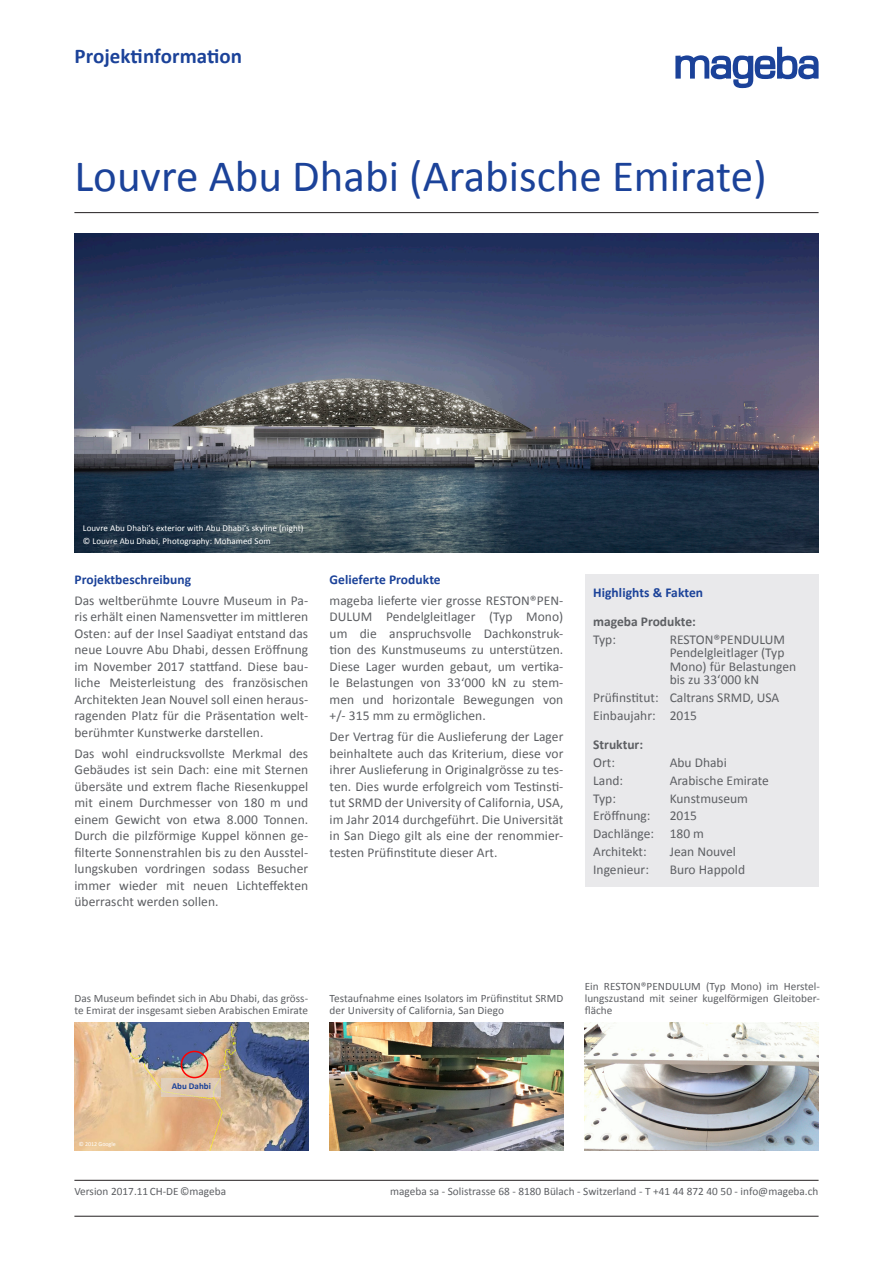
<style>
.page{position:relative;width:893px;height:1263px;background:#fff}
.page>*{position:absolute;margin:0;border:0;box-sizing:border-box;transform-origin:0 0}
.t1{font:45px "Calibri";color:#1b4299}
.t2{font:700 21px "Calibri";letter-spacing:.005em;color:#1b4299}
.Fliesstext_DE{font:13.5px/16.5px "Calibri";letter-spacing:.005em;color:#5d5f63;text-align:justify}
.Aufzählung_Highlight{font:13.5px/13.5px "Calibri";color:#5d5f63}
.Title_Inhalt{font:700 13.5px "Calibri";letter-spacing:.005em;color:#1b4299}
.Highlight-Box_Aufzäh{font:700 13.5px "Calibri";color:#5d5f63}
.Bildbeschreibung_DE{font:11.25px/12px "Calibri";letter-spacing:.005em;color:#5d5f63}
.t3{font:9px "Calibri";letter-spacing:.005em;color:#fff}
.t4{font:700 9px "Calibri";color:#1b4299}
.t5{font:6px "Calibri";color:#fff}
</style>
<div class="page">
<hr style="left:74px;top:1180px;width:745px;height:1px;background:#231f20">
<hr style="left:74px;top:212px;width:745px;height:1px;background:#231f20">
<img style="left:74px;top:1023px;width:234px;height:127px">
<img style="left:585px;top:1023px;width:234px;height:127px">
<img style="left:330px;top:1023px;width:233px;height:127px">
<img style="left:74px;top:234px;width:745px;height:319px">
<div style="left:162px;top:1078px;width:59px;height:18px;background:#dfc9b4"></div>
<div style="left:181px;top:1051px;width:27px;height:27px;border:2px solid #f00;border-radius:50%"></div>
<div style="left:585px;top:574px;width:234px;height:312px;background:#e9e9eb"></div>
<hr style="left:74px;top:1216px;width:745px;height:1px;background:#231f20">
<svg style="left:675px;top:47px;width:144px;height:41px"></svg>
<p class="t2" style="left:74px;top:41px;width:169px">Projektinformation</p>
<p class="t1" style="left:74px;top:145px;width:694px">Louvre Abu Dhabi (Arabische Emirate)</p>
<p class="t3" style="left:83px;top:522px;width:222px">Louvre Abu Dhabi’s exterior with Abu Dhabi’s skyline (night)</p>
<p class="t3" style="left:83px;top:535px;width:189px">© Louvre Abu Dhabi, Photography: Mohamed Som</p>
<p class="Title_Inhalt" style="left:74px;top:570px;width:118px">Projektbeschreibung</p>
<p class="Fliesstext_DE" style="left:74px;top:592px;width:235px">Das weltberühmte Louvre Museum in Pa&shy;ris erhält einen Namensvetter im mittleren Osten: auf der Insel Saadiyat entstand das neue Louvre Abu Dhabi, dessen Eröffnung im November 2017 stattfand. Diese bau&shy;liche Meisterleistung des französischen Architekten Jean Nouvel soll einen heraus&shy;ragenden Platz für die Präsentation welt&shy;berühmter Kunstwerke darstellen.</p>
<p class="Fliesstext_DE" style="left:74px;top:745px;width:235px">Das wohl eindrucksvollste Merkmal des Gebäudes ist sein Dach: eine mit Sternen übersäte und extrem flache Riesenkuppel mit einem Durchmesser von 180 m und einem Gewicht von etwa 8.000 Tonnen.<br>Durch die pilzförmige Kuppel können ge&shy;filterte Sonnenstrahlen bis zu den Ausstel&shy;lungskuben vordringen sodass Besucher immer wieder mit neuen Lichteffekten überrascht werden sollen.</p>
<p class="Title_Inhalt" style="left:330px;top:570px;width:113px">Gelieferte Produkte</p>
<p class="Fliesstext_DE" style="left:330px;top:592px;width:235px">mageba lieferte vier grosse RESTON®PEN-DULUM Pendelgleitlager (Typ Mono) um die anspruchsvolle Dachkonstruk&shy;tion des Kunstmuseums zu unterstützen.<br>Diese Lager wurden gebaut, um vertika&shy;le Belastungen von 33‘000 kN zu stem&shy;men und horizontale Bewegungen von +/- 315 mm zu ermöglichen.</p>
<p class="Fliesstext_DE" style="left:330px;top:728px;width:235px">Der Vertrag für die Auslieferung der Lager beinhaltete auch das Kriterium, diese vor ihrer Auslieferung in Originalgrösse zu tes&shy;ten. Dies wurde erfolgreich vom Testinsti&shy;tut SRMD der University of California, USA, im Jahr 2014 durchgeführt. Die Universität in San Diego gilt als eine der renommier&shy;testen Prüfinstitute dieser Art.</p>
<p class="Title_Inhalt" style="left:593px;top:583px;width:112px">Highlights &amp; Fakten</p>
<p class="Highlight-Box_Aufzäh" style="left:593px;top:612px;width:104px">mageba Produkte:</p>
<p class="Aufzählung_Highlight" style="left:593px;top:632px;width:24px">Typ:</p>
<p class="Aufzählung_Highlight" style="left:670px;top:632px;width:128px">RESTON®PENDULUM<br>Pendelgleitlager (Typ<br>Mono) für Belastungen bis zu 33‘000 kN</p>
<p class="Aufzählung_Highlight" style="left:593px;top:691px;width:188px">Prüfinstitut: Caltrans SRMD, USA</p>
<p class="Aufzählung_Highlight" style="left:593px;top:708px;width:105px">Einbaujahr: 2015</p>
<p class="Highlight-Box_Aufzäh" style="left:593px;top:735px;width:51px">Struktur:</p>
<p class="Aufzählung_Highlight" style="left:593px;top:755px;width:23px">Ort:</p>
<p class="Aufzählung_Highlight" style="left:670px;top:755px;width:59px">Abu Dhabi</p>
<p class="Aufzählung_Highlight" style="left:593px;top:773px;width:31px">Land:</p>
<p class="Aufzählung_Highlight" style="left:670px;top:773px;width:101px">Arabische Emirate</p>
<p class="Aufzählung_Highlight" style="left:593px;top:791px;width:24px">Typ:</p>
<p class="Aufzählung_Highlight" style="left:670px;top:791px;width:80px">Kunstmuseum</p>
<p class="Aufzählung_Highlight" style="left:593px;top:809px;width:59px">Eröffnung:</p>
<p class="Aufzählung_Highlight" style="left:670px;top:809px;width:29px">2015</p>
<p class="Aufzählung_Highlight" style="left:593px;top:826px;width:112px">Dachlänge: 180 m</p>
<p class="Aufzählung_Highlight" style="left:593px;top:844px;width:55px">Architekt:</p>
<p class="Aufzählung_Highlight" style="left:670px;top:844px;width:68px">Jean Nouvel</p>
<p class="Aufzählung_Highlight" style="left:593px;top:862px;width:57px">Ingenieur:</p>
<p class="Aufzählung_Highlight" style="left:670px;top:862px;width:77px">Buro Happold</p>
<p class="Bildbeschreibung_DE" style="left:74px;top:992px;width:235px">Das Museum befindet sich in Abu Dhabi, das gröss&shy;te Emirat der insgesamt sieben Arabischen Emirate</p>
<p class="Bildbeschreibung_DE" style="left:330px;top:992px;width:235px">Testaufnahme eines Isolators im Prüfinstitut SRMD der University of California, San Diego</p>
<p class="Bildbeschreibung_DE" style="left:585px;top:980px;width:237px;text-align:justify">Ein RESTON®PENDULUM (Typ Mono) im Herstel&shy;lungszustand mit seiner kugelförmigen Gleitober&shy;fläche</p>
<p class="t5" style="left:79px;top:1140px;width:39px">© 2012 Google</p>
<p class="t4" style="left:172px;top:1080px;width:41px">Abu Dahbi</p>
<p class="Bildbeschreibung_DE" style="left:74px;top:1185px;width:153px">Version 2017.11 CH-DE ©mageba</p>
<p class="Bildbeschreibung_DE" style="left:390px;top:1185px;width:430px">mageba sa - Solistrasse 68 - 8180 Bülach - Switzerland - T +41 44 872 40 50 - info@mageba.ch</p>
</div>
